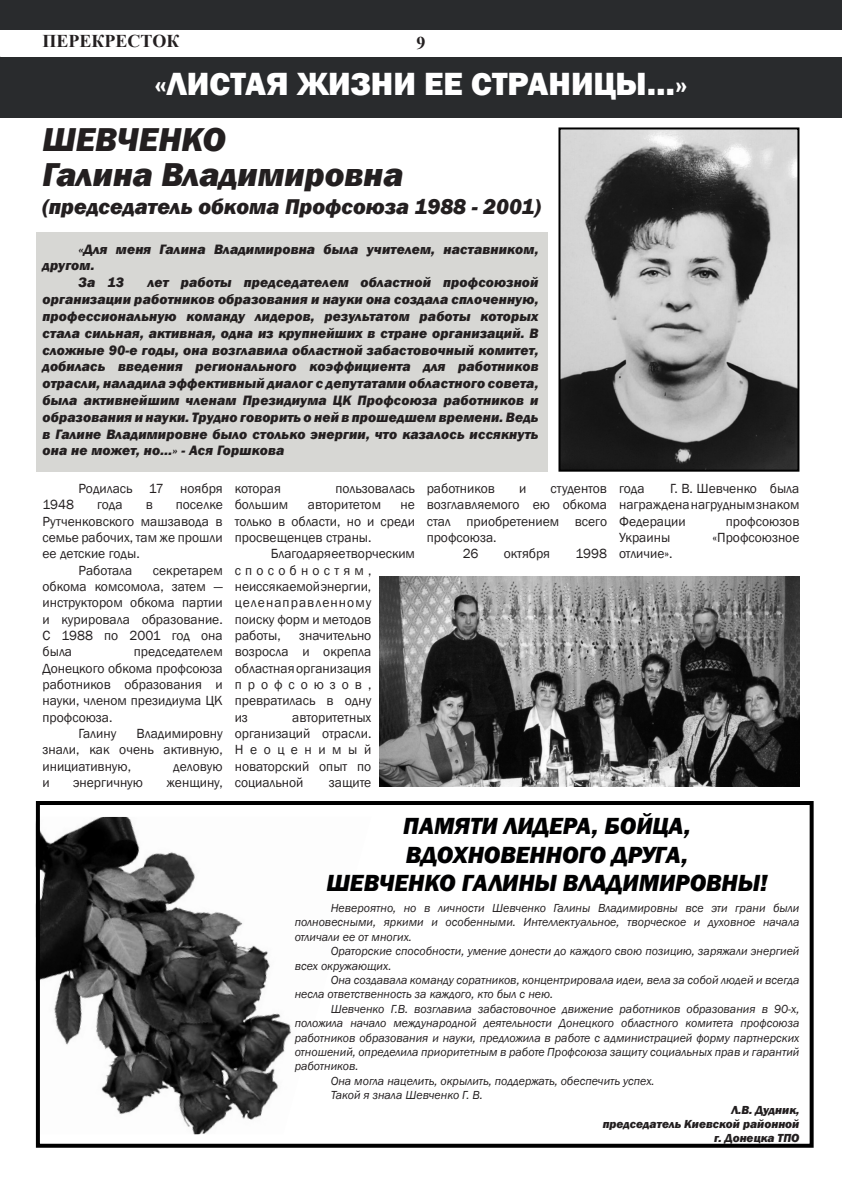
<style>
.page{position:relative;width:842px;height:1191px;background:#fff}
.page>*{position:absolute;margin:0;border:0;box-sizing:border-box;transform-origin:0 0}
.Стиль_абзаца_2{font:italic 800 34px "Franklin Gothic";color:#231f20}
.t1{font:800 33px "Franklin Gothic";color:#fff}
.t2{font:italic 800 24px "Franklin Gothic";color:#000001}
.Стиль_абзаца_2-2{font:italic 800 22px "Franklin Gothic";color:#231f20}
.t3{font:700 18px "Times New Roman";color:#231f20}
.Стиль_абзаца_2-3{font:italic 800 14px/16.8px "Franklin Gothic";letter-spacing:.01em;color:#231f20}
.Стиль_абзаца_2-4{font:13.6px/16.3px "Franklin Gothic";color:#231f20;text-align:justify}
.Стиль_абзаца_2-5{font:italic 12px/14.4px "Franklin Gothic";color:#231f20;text-align:justify}
.Стиль_абзаца_2-6{font:italic 800 12px "Franklin Gothic";color:#231f20}
</style>
<div class="page">
<img style="left:41px;top:817px;width:250px;height:317px">
<div style="left:36px;top:801px;width:778px;height:346px;border:4px solid #000"></div>
<div style="left:36px;top:232px;width:511px;height:239px;background:#d7d7d4"></div>
<div style="left:0;top:0;width:842px;height:30px;background:#292b2d"></div>
<div style="left:0;top:57px;width:842px;height:61px;background:#292b2d"></div>
<img style="left:561px;top:130px;width:235px;height:338px">
<div style="left:558px;top:127px;width:241px;height:344px;border:2px solid #000"></div>
<img style="left:380px;top:576px;width:419px;height:210px">
<p class="t3" style="left:43px;top:28px;width:138px">ПЕРЕКРЕСТОК</p>
<p class="t3" style="left:416px;top:30px;width:10px">9</p>
<p class="t1" style="left:155px;top:63px;width:534px">«ЛИСТАЯ ЖИЗНИ ЕЕ СТРАНИЦЫ…»</p>
<p class="Стиль_абзаца_2" style="left:42px;top:118px;width:185px">ШЕВЧЕНКО</p>
<p class="Стиль_абзаца_2" style="left:42px;top:153px;width:363px">Галина Владимировна</p>
<p class="Стиль_абзаца_2-2" style="left:42px;top:192px;width:500px">(председатель обкома Профсоюза 1988 - 2001)</p>
<p class="Стиль_абзаца_2-3" style="left:43px;top:241px;width:497px;text-indent:36px">«Для меня Галина Владимировна была учителем, наставником, другом.</p>
<p class="Стиль_абзаца_2-3" style="left:79px;top:274px;width:47px">За 13</p>
<p class="Стиль_абзаца_2-3" style="left:43px;top:274px;width:498px;text-align:justify;text-indent:105px">лет работы председателем областной профсоюзной организации работников образования и науки она создала сплоченную, профессиональную команду лидеров, результатом работы которых стала сильная, активная, одна из крупнейших в стране организаций. В сложные 90-е годы, она возглавила областной забастовочный комитет, добилась введения регионального коэффициента для работников отрасли, наладила эффективный диалог с депутатами областного совета, была активнейшим членам Президиума ЦК Профсоюза работников и образования и науки. Трудно говорить о ней в прошедшем времени. Ведь в Галине Владимировне было столько энергии, что казалось иссякнуть она не может, но...» - Ася Горшкова</p>
<p class="Стиль_абзаца_2-4" style="left:79px;top:480px;width:146px">Родилась 17 ноября</p>
<p class="Стиль_абзаца_2-4" style="left:43px;top:497px;width:33px">1948</p>
<p class="Стиль_абзаца_2-4" style="left:97px;top:497px;width:27px">года</p>
<p class="Стиль_абзаца_2-4" style="left:146px;top:497px;width:9px">в</p>
<p class="Стиль_абзаца_2-4" style="left:43px;top:497px;width:182px;text-indent:133px">поселке Рутченковского машзавода в семье рабочих, там же прошли ее детские годы.</p>
<p class="Стиль_абзаца_2-4" style="left:79px;top:562px;width:55px">Работала</p>
<p class="Стиль_абзаца_2-4" style="left:43px;top:562px;width:182px;text-indent:110px">секретарем обкома комсомола, затем — инструктором обкома партии и курировала образование.<br>С 1988 по 2001 год она была</p>
<p class="Стиль_абзаца_2-4" style="left:43px;top:644px;width:182px;text-indent:91px">председателем Донецкого обкома профсоюза работников образования и науки, членом президиума ЦК профсоюза.</p>
<p class="Стиль_абзаца_2-4" style="left:79px;top:725px;width:39px">Галину</p>
<p class="Стиль_абзаца_2-4" style="left:43px;top:725px;width:182px;text-indent:94px">Владимировну знали, как очень активную, инициативную,</p>
<p class="Стиль_абзаца_2-4" style="left:173px;top:758px;width:51px">деловую</p>
<p class="Стиль_абзаца_2-4" style="left:43px;top:774px;width:9px">и</p>
<p class="Стиль_абзаца_2-4" style="left:73px;top:774px;width:71px">энергичную</p>
<p class="Стиль_абзаца_2-4" style="left:166px;top:774px;width:58px">женщину,</p>
<p class="Стиль_абзаца_2-4" style="left:235px;top:480px;width:48px">которая</p>
<p class="Стиль_абзаца_2-4" style="left:335px;top:480px;width:81px">пользовалась</p>
<p class="Стиль_абзаца_2-4" style="left:235px;top:497px;width:55px">большим</p>
<p class="Стиль_абзаца_2-4" style="left:308px;top:497px;width:75px">авторитетом</p>
<p class="Стиль_абзаца_2-4" style="left:235px;top:497px;width:182px;text-indent:166px">не только в области, но и среди просвещенцев страны.</p>
<p class="Стиль_абзаца_2-4" style="left:235px;top:546px;width:182px;text-align:left;text-indent:36px">Благодаря ее творческим способностям, неиссякаемой энергии, целенаправленному<br>поиску форм и методов работы,</p>
<p class="Стиль_абзаца_2-4" style="left:235px;top:627px;width:138px;text-indent:64px">значительно возросла и окрепла областная организация профсоюзов, превратилась в одну из</p>
<p class="Стиль_абзаца_2-4" style="left:235px;top:709px;width:138px;text-indent:57px">авторитетных организаций отрасли.<br>Неоценимый новаторский опыт по социальной</p>
<p class="Стиль_абзаца_2-4" style="left:329px;top:774px;width:44px">защите</p>
<p class="Стиль_абзаца_2-4" style="left:427px;top:480px;width:70px">работников</p>
<p class="Стиль_абзаца_2-4" style="left:519px;top:480px;width:9px">и</p>
<p class="Стиль_абзаца_2-4" style="left:427px;top:480px;width:182px;text-indent:124px">студентов возглавляемого ею обкома стал приобретением всего профсоюза.</p>
<p class="Стиль_абзаца_2-4" style="left:463px;top:546px;width:17px">26</p>
<p class="Стиль_абзаца_2-4" style="left:504px;top:546px;width:48px">октября</p>
<p class="Стиль_абзаца_2-4" style="left:575px;top:546px;width:33px">1998</p>
<p class="Стиль_абзаца_2-4" style="left:619px;top:480px;width:182px;text-indent:51px">Г. В. Шевченко была награждена нагрудным знаком Федерации</p>
<p class="Стиль_абзаца_2-4" style="left:619px;top:480px;width:27px">года</p>
<p class="Стиль_абзаца_2-4" style="left:726px;top:513px;width:75px">профсоюзов</p>
<p class="Стиль_абзаца_2-4" style="left:619px;top:529px;width:53px">Украины</p>
<p class="Стиль_абзаца_2-4" style="left:712px;top:529px;width:88px">«Профсоюзное</p>
<p class="Стиль_абзаца_2-4" style="left:619px;top:546px;width:55px">отличие».</p>
<p class="t2" style="left:403px;top:810px;width:289px">ПАМЯТИ ЛИДЕРА, БОЙЦА,</p>
<p class="t2" style="left:406px;top:839px;width:284px">ВДОХНОВЕННОГО ДРУГА,</p>
<p class="t2" style="left:326px;top:867px;width:443px">ШЕВЧЕНКО ГАЛИНЫ ВЛАДИМИРОВНЫ!</p>
<p class="Стиль_абзаца_2-5" style="left:295px;top:901px;width:506px;text-indent:36px">Невероятно, но в личности Шевченко Галины Владимировны все эти грани были полновесными, яркими и особенными. Интеллектуальное, творческое и духовное начала отличали ее от многих.</p>
<p class="Стиль_абзаца_2-5" style="left:295px;top:944px;width:506px;text-indent:36px">Ораторские способности, умение донести до каждого свою позицию, заряжали энергией всех окружающих.</p>
<p class="Стиль_абзаца_2-5" style="left:295px;top:973px;width:506px;text-indent:36px">Она создавала команду соратников, концентрировала идеи, вела за собой людей и всегда несла ответственность за каждого, кто был с нею.</p>
<p class="Стиль_абзаца_2-5" style="left:295px;top:1001px;width:506px;text-indent:36px">Шевченко Г.В. возглавила забастовочное движение работников образования в 90-х, положила начало международной деятельности Донецкого областного комитета профсоюза работников образования и науки, предложила в работе с администрацией форму партнерских отношений, определила приоритетным в работе Профсоюза защиту социальных прав и гарантий работников.</p>
<p class="Стиль_абзаца_2-5" style="left:331px;top:1073px;width:325px">Она могла нацелить, окрылить, поддержать, обеспечить успех.</p>
<p class="Стиль_абзаца_2-5" style="left:331px;top:1088px;width:154px">Такой я знала Шевченко Г. В.</p>
<p class="Стиль_абзаца_2-6" style="left:731px;top:1101px;width:70px">Л.В. Дудник,</p>
<p class="Стиль_абзаца_2-6" style="left:603px;top:1116px;width:198px">председатель Киевской районной</p>
<p class="Стиль_абзаца_2-6" style="left:714px;top:1130px;width:87px">г. Донецка ТПО</p>
</div>
